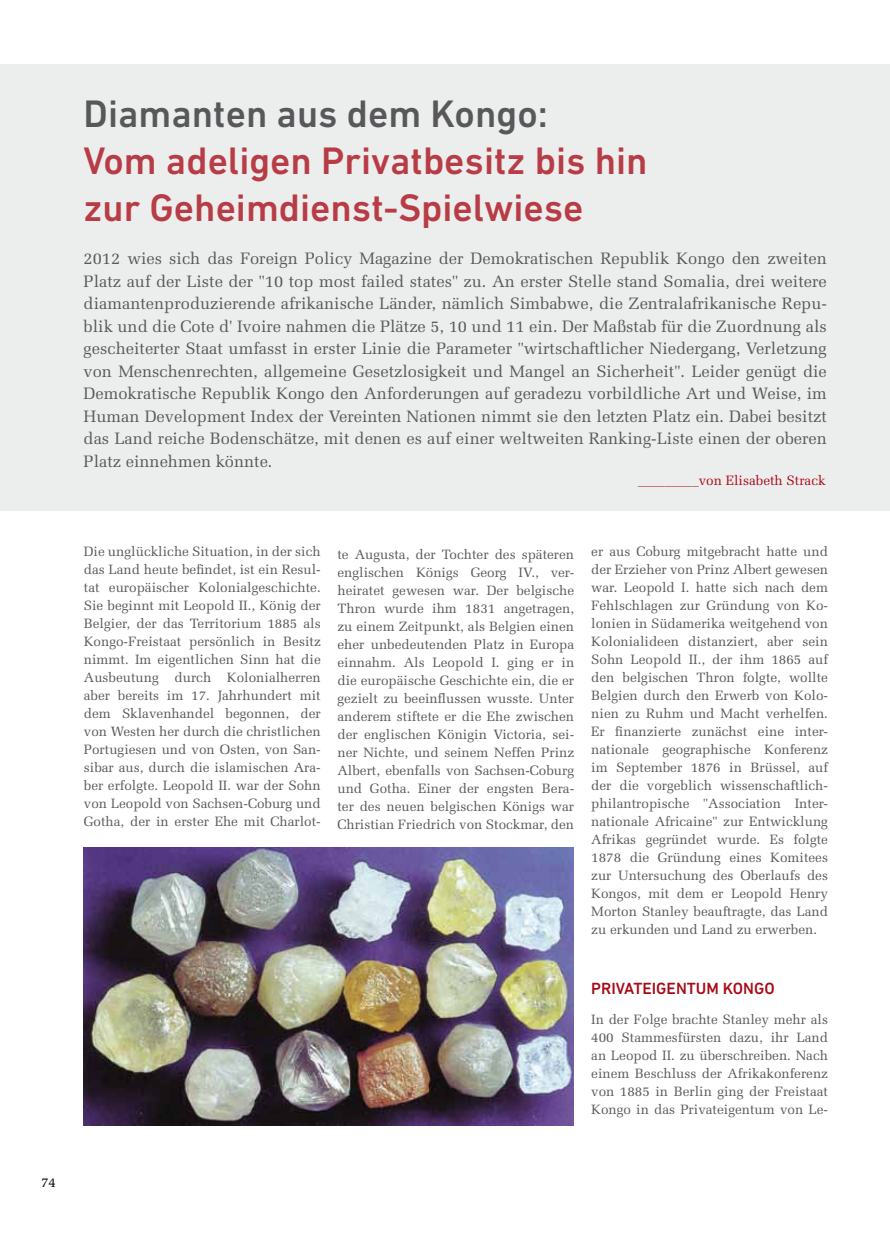
<style>
.page{position:relative;width:890px;height:1233px;background:#fff}
.page>*{position:absolute;margin:0;border:0;box-sizing:border-box;transform-origin:0 0}
.t1{font:500 39px/46.8px "DIN Next LT Pro";color:#b83c45}
.t2{font:500 39px "DIN Next LT Pro";color:#58585a}
.t3{font:16.5px/22.5px "Melior";color:#58585a;text-align:justify}
.t4{font:500 16.5px "DIN Next LT Pro";color:#a60b16}
.t5{font:13.5px/18px "Melior";color:#58585a;text-align:justify}
.t6{font:13.5px "Melior";color:#a60b16}
.t7{font:13.5px "Melior";color:#000}
</style>
<div class="page">
<hr style="left:118px;top:0;width:772px;height:1px;background:#d0d1d2">
<hr style="left:77px;top:0;width:123px;height:1px;background:#000">
<hr style="left:0;top:0;width:77px;height:1px;background:#bbbdbe">
<div style="left:0;top:64px;width:890px;height:447px;background:#eceded"></div>
<img style="left:84px;top:848px;width:490px;height:277px">
<p class="t7" style="left:41px;top:1175px;width:17px">74</p>
<h1 class="t2" style="left:84px;top:92px;width:466px">Diamanten aus dem Kongo:</h1>
<h1 class="t1" style="left:84px;top:137px;width:565px">Vom adeligen Privatbesitz bis hin zur Geheimdienst-Spielwiese</h1>
<p class="t3" style="left:84px;top:248px;width:744px">2012 wies sich das Foreign Policy Magazine der Demokratischen Republik Kongo den zweiten Platz auf der Liste der "10 top most failed states" zu. An erster Stelle stand Somalia, drei weitere diamantenproduzierende afrikanische Länder, nämlich Simbabwe, die Zentralafrikanische Repu&shy;blik und die Cote d' Ivoire nahmen die Plätze 5, 10 und 11 ein. Der Maßstab für die Zuordnung als gescheiterter Staat umfasst in erster Linie die Parameter "wirtschaftlicher Niedergang, Verletzung von Menschenrechten, allgemeine Gesetzlosigkeit und Mangel an Sicherheit". Leider genügt die Demokratische Republik Kongo den Anforderungen auf geradezu vorbildliche Art und Weise, im Human Development Index der Vereinten Nationen nimmt sie den letzten Platz ein. Dabei besitzt das Land reiche Bodenschätze, mit denen es auf einer weltweiten Ranking-Liste einen der oberen Platz einnehmen könnte.</p>
<p class="t6" style="left:638px;top:472px;width:189px">_________von Elisabeth Strack</p>
<p class="t5" style="left:84px;top:543px;width:238px">Die unglückliche Situation, in der sich das Land heute befindet, ist ein Resul&shy;tat europäischer Kolonialgeschichte.<br>Sie beginnt mit Leopold II., König der Belgier, der das Territorium 1885 als Kongo-Freistaat persönlich in Besitz nimmt. Im eigentlichen Sinn hat die Ausbeutung durch Kolonialherren aber bereits im 17. Jahrhundert mit dem Sklavenhandel begonnen, der von Westen her durch die christlichen Portugiesen und von Osten, von San&shy;sibar aus, durch die islamischen Ara&shy;ber erfolgte. Leopold II. war der Sohn von Leopold von Sachsen-Coburg und Gotha, der in erster Ehe mit Charlot-</p>
<p class="t5" style="left:337px;top:545px;width:238px">te Augusta, der Tochter des späteren englischen Königs Georg IV., ver&shy;heiratet gewesen war. Der belgische Thron wurde ihm 1831 angetragen, zu einem Zeitpunkt, als Belgien einen eher unbedeutenden Platz in Europa einnahm. Als Leopold I. ging er in die europäische Geschichte ein, die er gezielt zu beeinflussen wusste. Unter anderem stiftete er die Ehe zwischen der englischen Königin Victoria, sei&shy;ner Nichte, und seinem Neffen Prinz Albert, ebenfalls von Sachsen-Coburg und Gotha. Einer der engsten Bera&shy;ter des neuen belgischen Königs war Christian Friedrich von Stockmar, den</p>
<p class="t5" style="left:591px;top:543px;width:238px">er aus Coburg mitgebracht hatte und der Erzieher von Prinz Albert gewesen war. Leopold I. hatte sich nach dem Fehlschlagen zur Gründung von Ko&shy;lonien in Südamerika weitgehend von Kolonialideen distanziert, aber sein Sohn Leopold II., der ihm 1865 auf den belgischen Thron folgte, wollte Belgien durch den Erwerb von Kolo&shy;nien zu Ruhm und Macht verhelfen.<br>Er finanzierte zunächst eine inter&shy;nationale geographische Konferenz im September 1876 in Brüssel, auf der die vorgeblich wissenschaftlich&shy;philantropische "Association Inter&shy;nationale Africaine" zur Entwicklung Afrikas gegründet wurde. Es folgte 1878 die Gründung eines Komitees zur Untersuchung des Oberlaufs des Kongos, mit dem er Leopold Henry Morton Stanley beauftragte, das Land zu erkunden und Land zu erwerben.</p>
<p class="t4" style="left:591px;top:978px;width:185px">PRIVATEIGENTUM KONGO</p>
<p class="t5" style="left:591px;top:1011px;width:238px">In der Folge brachte Stanley mehr als 400 Stammesfürsten dazu, ihr Land an Leopod II. zu überschreiben. Nach einem Beschluss der Afrikakonferenz von 1885 in Berlin ging der Freistaat Kongo in das Privateigentum von Le-</p>
</div>
